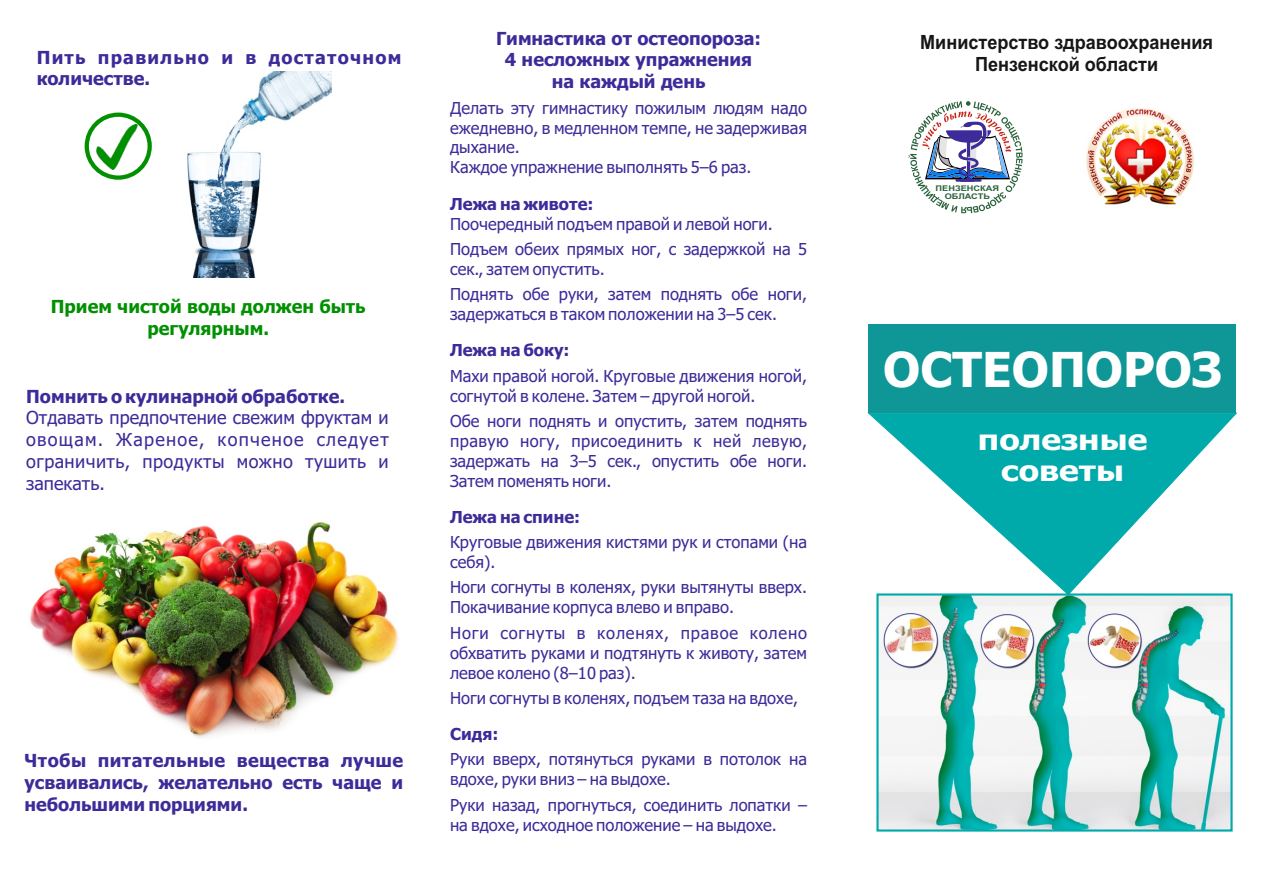
<style>
.page{position:relative;width:1263px;height:893px;background:#fff}
.page>*{position:absolute;margin:0;border:0;box-sizing:border-box;transform-origin:0 0}
.t1{font:700 48.3px "Tahoma";color:#fff}
.t2{font:700 28.2px/30.6px "Tahoma";color:#fff;text-align:center;scale:1.17 1}
.t3{font:700 19.65px/21.9px "Arial";color:#151616;text-align:center;scale:.92 1}
.t4{font:700 18px/21.8px "Tahoma";color:#3c2b99;text-align:center}
.t5{font:18px/21.8px "Tahoma";letter-spacing:.025em;color:#3c2b99;text-align:justify}
.t6{font:700 18px/21.8px "Tahoma";letter-spacing:.07em;color:#3c2b99}
.t7{font:700 18px/21.8px "Tahoma";color:#009000;text-align:center}
.t8{font:16.5px/20px "Tahoma";color:#3c2b99}
.t9{font:700 16.5px "Tahoma";color:#3c2b99}
.t10{font:700 7.8px/8.7px "Arial";color:#2a623c;text-align:center;scale:1.18 1}
</style>
<div class="page">
<img style="left:126px;top:72px;width:205px;height:205px">
<svg style="left:867px;top:412px;width:370px;height:184px"></svg>
<div style="left:869px;top:325px;width:367px;height:88px;background:#0f9696"></div>
<img style="left:84px;top:125px;width:67px;height:44px">
<div style="left:85px;top:113px;width:67px;height:67px;border:4px solid #009000;border-radius:50%"></div>
<img style="left:30px;top:521px;width:368px;height:217px">
<svg style="left:908px;top:101px;width:114px;height:112px"></svg>
<img style="left:879px;top:596px;width:350px;height:233px">
<div style="left:876px;top:593px;width:356px;height:239px;border:2px solid #00a9aa"></div>
<img style="left:1086px;top:108px;width:108px;height:97px">
<p class="t6" style="left:37px;top:48px;width:366px">Пить правильно и в достаточном количестве.</p>
<p class="t7" style="left:51px;top:297px;width:316px">Прием чистой воды должен быть регулярным.</p>
<p class="t4" style="left:26px;top:387px;width:320px">Помнить о кулинарной обработке.</p>
<p class="t5" style="left:26px;top:409px;width:364px">Отдавать предпочтение свежим фруктам и овощам. Жареное, копченое следует ограничить, продукты можно тушить и запекать.</p>
<p class="t4" style="left:25px;top:751px;width:380px;text-align:justify">Чтобы питательные вещества лучше усваивались, желательно есть чаще и небольшими порциями.</p>
<p class="t4" style="left:496px;top:29px;width:266px">Гимнастика от остеопороза:<br>4 несложных упражнения на каждый день</p>
<p class="t8" style="left:450px;top:99px;width:359px">Делать эту гимнастику пожилым людям надо ежедневно, в медленном темпе, не задерживая дыхание.<br>Каждое упражнение выполнять 5–6 раз.</p>
<p class="t9" style="left:450px;top:197px;width:145px">Лежа на животе:</p>
<p class="t8" style="left:450px;top:212px;width:359px;line-height:25.3px">Поочередный подъем правой и левой ноги.<br>Подъем обеих прямых ног, с задержкой на 5</p>
<p class="t8" style="left:450px;top:257px;width:359px;line-height:25.3px">сек., затем опустить.<br>Поднять обе руки, затем поднять обе ноги,</p>
<p class="t8" style="left:450px;top:305px;width:328px">задержаться в таком положении на 3–5 сек.</p>
<p class="t9" style="left:450px;top:344px;width:121px">Лежа на боку:</p>
<p class="t8" style="left:450px;top:367px;width:359px">Махи правой ногой. Круговые движения ногой, согнутой в колене. Затем – другой ногой.</p>
<p class="t8" style="left:450px;top:412px;width:359px;text-align:justify">Обе ноги поднять и опустить, затем поднять правую ногу, присоединить к ней левую, задержать на 3–5 сек., опустить обе ноги.<br>Затем поменять ноги.</p>
<p class="t9" style="left:450px;top:510px;width:132px">Лежа на спине:</p>
<p class="t8" style="left:450px;top:534px;width:359px">Круговые движения кистями рук и стопами (на себя).</p>
<p class="t8" style="left:450px;top:579px;width:358px">Ноги согнуты в коленях, руки вытянуты вверх.<br>Покачивание корпуса влево и вправо.</p>
<p class="t8" style="left:450px;top:624px;width:359px;text-align:justify">Ноги согнуты в коленях, правое колено обхватить руками и подтянуть к животу, затем левое колено (8–10 раз).</p>
<p class="t8" style="left:450px;top:689px;width:350px">Ноги согнуты в коленях, подъем таза на вдохе,</p>
<p class="t9" style="left:450px;top:727px;width:50px">Сидя:</p>
<p class="t8" style="left:450px;top:751px;width:359px">Руки вверх, потянуться руками в потолок на вдохе, руки вниз – на выдохе.</p>
<p class="t8" style="left:450px;top:796px;width:359px">Руки назад, прогнуться, соединить лопатки – на вдохе, исходное положение – на выдохе.</p>
<p class="t3" style="left:920px;top:33px;width:320px">Министерство здравоохранения<br>Пензенской области</p>
<p class="t10" style="left:935px;top:184px;width:55px">ПЕНЗЕНСКАЯ<br>ОБЛАСТЬ</p>
<h1 class="t1" style="left:883px;top:350px;width:341px">ОСТЕОПОРОЗ</h1>
<h2 class="t2" style="left:978px;top:427px;width:146px">полезные советы</h2>
</div>
